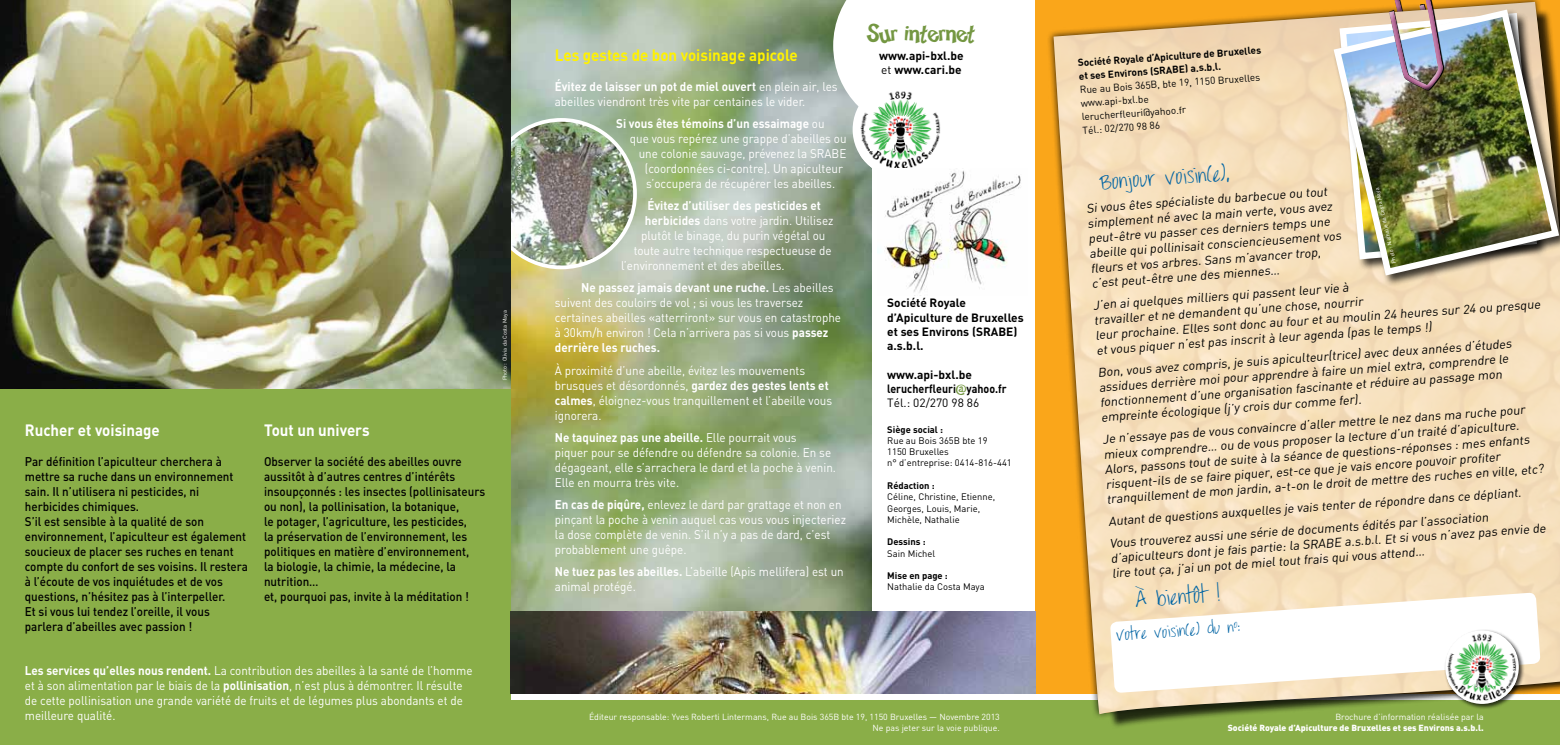
<style>
.page{position:relative;width:1560px;height:745px;background:#fff}
.page>*{position:absolute;margin:0;border:0;box-sizing:border-box;transform-origin:0 0}
.t1{font:25px "Happy Sans";color:#749742}
.t2{font:20px "Throw My Hands Upinthe Air";color:#0064a4}
.t3{font:700 16.25px "DIN";color:#fff;scale:.93 1}
.t4{font:700 16.25px "DIN";color:#fff200;scale:.93 1}
.t5{font:15px "Throw My Hands Upinthe Air";color:#0064a4}
.t6{font:12.5px/15px "DIN";color:#fff;scale:.93 1}
.t7{font:12.5px/15px "DIN";color:#000}
.t8{font:500 12.5px/15px "DIN";color:#000;scale:.93 1}
.t9{font:700 12.5px "DIN";color:#fff;scale:.93 1}
.t10{font:700 11.88px/14.2px "DIN";color:#000}
.t11{font:10px/13.5px "DIN";color:#000}
.t12{font:700 10px/13.5px "DIN";color:#000}
.t13{font:9.38px/11.2px "DIN";color:#000}
.t14{font:700 9.38px "DIN";color:#000}
.t15{font:8.75px/10.5px "DIN";color:#fff;text-align:right}
.t16{font:900 8.75px "DIN";color:#fff}
.t17{font:5.62px "DIN";color:#fff}
.s1{font-weight:700}
.s2{font-weight:400}
.s3{font-family:"Happy Sans";font-weight:400;color:#749742}
</style>
<div class="page">
<div style="left:0;top:699px;width:1559px;height:45px;background:#8aae48"></div>
<img style="left:510px;top:0;width:360px;height:611px">
<img style="left:487px;top:120px;width:148px;height:147px;border-radius:74px">
<div style="left:485px;top:118px;width:152px;height:151px;border:4px solid #fff;border-radius:50%"></div>
<div style="left:0;top:0;width:510px;height:744px;background:#8aae48"></div>
<img style="left:0;top:0;width:510px;height:388px">
<div style="left:1035px;top:0;width:524px;height:692px;background:#faa61a"></div>
<div style="left:1046px;top:0;width:513px;height:719px;background:#000;opacity:.75"></div>
<img style="left:1053px;top:2px;width:506px;height:712px">
<svg style="left:833px;top:0;width:37px;height:131px"></svg>
<img style="left:510px;top:611px;width:525px;height:81px">
<div style="left:852px;top:81px;width:96px;height:96px;background:#fff;border-radius:50%"></div>
<img style="left:860px;top:89px;width:80px;height:80px">
<img style="left:877px;top:168px;width:144px;height:125px">
<div style="left:1332px;top:8px;width:227px;height:279px;background:#000;opacity:.75"></div>
<img style="left:1329px;top:6px;width:230px;height:273px">
<div style="left:1387px;top:0;width:52px;height:86px;background:#fff;opacity:.75"></div>
<div style="left:1393px;top:0;width:50px;height:91px;background:#000;opacity:.75"></div>
<svg style="left:1109px;top:592px;width:431px;height:100px;background:#fcf5eb"></svg>
<div style="left:1443px;top:628px;width:81px;height:81px;background:#000;opacity:.75"></div>
<svg style="left:1444px;top:630px;width:74px;height:73px"></svg>
<img style="left:1447px;top:632px;width:68px;height:68px">
<img style="left:1466px;top:700px;width:30px;height:1px">
<p class="t17" style="left:515px;top:180px;width:38px;rotate:-90deg">Photo : SRABE</p>
<h3 class="t3" style="left:25px;top:419px;width:147px">Rucher et voisinage</h3>
<p class="t8" style="left:25px;top:453px;width:241px">Par définition l’apiculteur cherchera à mettre sa ruche dans un environnement sain. Il n’utilisera ni pesticides, ni herbicides chimiques.<br>S’il est sensible à la qualité de son environnement, l’apiculteur est également soucieux de placer ses ruches en tenant compte du confort de ses voisins. Il restera à l’écoute de vos inquiétudes et de vos questions, n’hésitez pas à l’interpeller.<br>Et si vous lui tendez l’oreille, il vous parlera d’abeilles avec passion !</p>
<h3 class="t3" style="left:264px;top:419px;width:115px">Tout un univers</h3>
<p class="t8" style="left:264px;top:453px;width:239px">Observer la société des abeilles ouvre aussitôt à d’autres centres d’intérêts insoupçonnés : les insectes (pollinisateurs ou non), la pollinisation, la botanique,<br>le potager, l’agriculture, les pesticides,<br>la préservation de l’environnement, les politiques en matière d’environnement,<br>la biologie, la chimie, la médecine, la nutrition…<br>et, pourquoi pas, invite à la méditation !</p>
<p class="t6" style="left:25px;top:662px;width:483px"><span class="s1">Les services qu’elles nous rendent.</span> La contribution des abeilles à la santé de l’homme et à son alimentation par le biais de la <span class="s1">pollinisation</span>, n’est plus à démontrer. Il résulte de cette pollinisation une grande variété de fruits et de légumes plus abondants et de meilleure qualité.</p>
<p class="t17" style="left:501px;top:380px;width:71px;rotate:-90deg">Photo : Olivia da Costa Maya</p>
<h3 class="t4" style="left:555px;top:44px;width:263px">Les gestes de bon voisinage apicole</h3>
<p class="t6" style="left:555px;top:79px;width:305px"><span class="s1">Évitez de laisser un pot de miel ouvert</span> en plein air, les abeilles viendront très vite par centaines le vider.</p>
<p class="t9" style="left:616px;top:115px;width:226px">Si vous êtes témoins d’un essaimage <span class="s2">ou</span></p>
<p class="t6" style="left:630px;top:131px;width:234px">que vous repérez une grappe d’abeilles ou</p>
<p class="t6" style="left:638px;top:146px;width:225px">une colonie sauvage, prévenez la SRABE</p>
<p class="t6" style="left:645px;top:161px;width:214px">(coordonnées ci-contre). Un apiculteur</p>
<p class="t6" style="left:646px;top:176px;width:205px">s’occupera de récupérer les abeilles.</p>
<p class="t9" style="left:647px;top:197px;width:188px">Évitez d’utiliser des pesticides et</p>
<p class="t6" style="left:645px;top:213px;width:204px"><span class="s1">herbicides</span> dans votre jardin. Utilisez</p>
<p class="t6" style="left:641px;top:228px;width:200px">plutôt le binage, du purin végétal ou</p>
<p class="t6" style="left:633px;top:243px;width:214px">toute autre technique respectueuse de</p>
<p class="t6" style="left:621px;top:258px;width:177px">l’environnement et des abeilles.</p>
<p class="t6" style="left:555px;top:280px;width:309px;text-indent:26px"><span class="s1">Ne passez jamais devant une ruche.</span> Les abeilles suivent des couloirs de vol ; si vous les traversez certaines abeilles «atterriront» sur vous en catastrophe à 30km/h environ ! Cela n’arrivera pas si vous <span class="s1">passez derrière les ruches.</span></p>
<p class="t6" style="left:555px;top:362px;width:299px">À proximité d’une abeille, évitez les mouvements brusques et désordonnés, <span class="s1">gardez des gestes lents et calmes</span>, éloignez-vous tranquillement et l’abeille vous ignorera.</p>
<p class="t6" style="left:555px;top:429px;width:304px"><span class="s1">Ne taquinez pas une abeille.</span> Elle pourrait vous<br>piquer pour se défendre ou défendre sa colonie. En se dégageant, elle s’arrachera le dard et la poche à venin.<br>Elle en mourra très vite.</p>
<p class="t6" style="left:555px;top:496px;width:314px"><span class="s1">En cas de piqûre,</span> enlevez le dard par grattage et non en pinçant la poche à venin auquel cas vous vous injecteriez la dose complète de venin. S’il n’y a pas de dard, c’est probablement une guêpe.</p>
<p class="t6" style="left:555px;top:563px;width:312px"><span class="s1">Ne tuez pas les abeilles.</span> L’abeille (Apis mellifera) est un animal protégé.</p>
<h1 class="t1" style="left:867px;top:19px;width:109px">Sur internet</h1>
<p class="t10" style="left:879px;top:48px;width:86px">www.api-bxl.be <span class="s2">et</span> www.cari.be</p>
<p class="t10" style="left:887px;top:295px;width:138px">Société Royale d’Apiculture de Bruxelles et ses Environs (SRABE) a.s.b.l.</p>
<p class="t10" style="left:887px;top:366px;width:121px">www.api-bxl.be lerucherfleuri<span class="s3">@</span>yahoo.fr<br><span class="s2">Tél.: 02/270 98 86</span></p>
<p class="t14" style="left:887px;top:423px;width:57px">Siège social :</p>
<p class="t13" style="left:887px;top:434px;width:126px">Rue au Bois 365B bte 19<br>1150 Bruxelles<br>n° d’entreprise: 0414-816-441</p>
<p class="t14" style="left:887px;top:479px;width:49px">Rédaction :</p>
<p class="t13" style="left:887px;top:490px;width:109px">Céline, Christine, Etienne,<br>Georges, Louis, Marie,<br>Michèle, Nathalie</p>
<p class="t14" style="left:887px;top:535px;width:40px">Dessins :</p>
<p class="t13" style="left:887px;top:547px;width:50px">Sain Michel</p>
<p class="t14" style="left:887px;top:569px;width:62px">Mise en page :</p>
<p class="t13" style="left:887px;top:580px;width:99px">Nathalie da Costa Maya</p>
<p class="t15" style="left:589px;top:711px;width:412px">Éditeur responsable: Yves Roberti Lintermans, Rue au Bois 365B bte 19, 1150 Bruxelles — Novembre 2013<br>Ne pas jeter sur la voie publique.</p>
<p class="t12" style="left:1077px;top:55px;width:185px;rotate:-4deg">Société Royale d’Apiculture de Bruxelles et ses Environs (SRABE) a.s.b.l.</p>
<p class="t11" style="left:1079px;top:83px;width:182px;rotate:-4deg">Rue au Bois 365B, bte 19, 1150 Bruxelles www.api-bxl.be<br>lerucherfl euri@yahoo.fr<br>Tél.: 02/270 98 86</p>
<h2 class="t2" style="left:1097px;top:171px;width:132px;rotate:-4deg">Bonjour voisin(e),</h2>
<p class="t7" style="left:1085px;top:200px;width:254px;rotate:-4deg">Si vous êtes spécialiste du barbecue ou tout simplement né avec la main verte, vous avez peut‑être vu passer ces derniers temps une abeille qui pollinisait consciencieusement vos fl eurs et vos arbres. Sans m’avancer trop, c’est peut-être une des miennes…</p>
<p class="t17" style="left:1390px;top:264px;width:79px;rotate:-103deg">Photo : Nathalie da Costa Maya</p>
<p class="t7" style="left:1092px;top:297px;width:447px;rotate:-4deg">J’en ai quelques milliers qui passent leur vie à<br>travailler et ne demandent qu’une chose, nourrir<br>leur prochaine. Elles sont donc au four et au moulin 24 heures sur 24 ou presque et vous piquer n’est pas inscrit à leur agenda (pas le temps !)</p>
<p class="t7" style="left:1097px;top:364px;width:416px;rotate:-4deg">Bon, vous avez compris, je suis apiculteur(trice) avec deux années d’études assidues derrière moi pour apprendre à faire un miel extra, comprendre le fonctionnement d’une organisation fascinante et réduire au passage mon empreinte écologique (j’y crois dur comme fer).</p>
<p class="t7" style="left:1101px;top:431px;width:439px;rotate:-4deg">Je n’essaye pas de vous convaincre d’aller mettre le nez dans ma ruche pour mieux comprendre… ou de vous proposer la lecture d’un traité d’apiculture.<br>Alors, passons tout de suite à la séance de questions-réponses : mes enfants risquent-ils de se faire piquer, est-ce que je vais encore pouvoir profi ter tranquillement de mon jardin, a-t-on le droit de mettre des ruches en ville, etc?</p>
<p class="t7" style="left:1107px;top:509px;width:415px;line-height:22.1px;rotate:-4deg">Autant de questions auxquelles je vais tenter de répondre dans ce dépliant.<br>Vous trouverez aussi une série de documents édités par l’association</p>
<p class="t7" style="left:1110px;top:550px;width:437px;rotate:-4deg">d’apiculteurs dont je fais partie: la SRABE a.s.b.l. Et si vous n’avez pas envie de lire tout ça, j’ai un pot de miel tout frais qui vous attend…</p>
<h2 class="t2" style="left:1134px;top:588px;width:87px;rotate:-4deg">À bientôt !</h2>
<p class="t5" style="left:1115px;top:626px;width:125px;rotate:-4deg">Votre voisin(e) du n<sup>0</sup>:</p>
<p class="t15" style="left:1335px;top:711px;width:150px">Brochure d’information réalisée par la</p>
<p class="t16" style="left:1227px;top:721px;width:257px">Société Royale d’Apiculture de Bruxelles et ses Environs a.s.b.l.</p>
</div>
